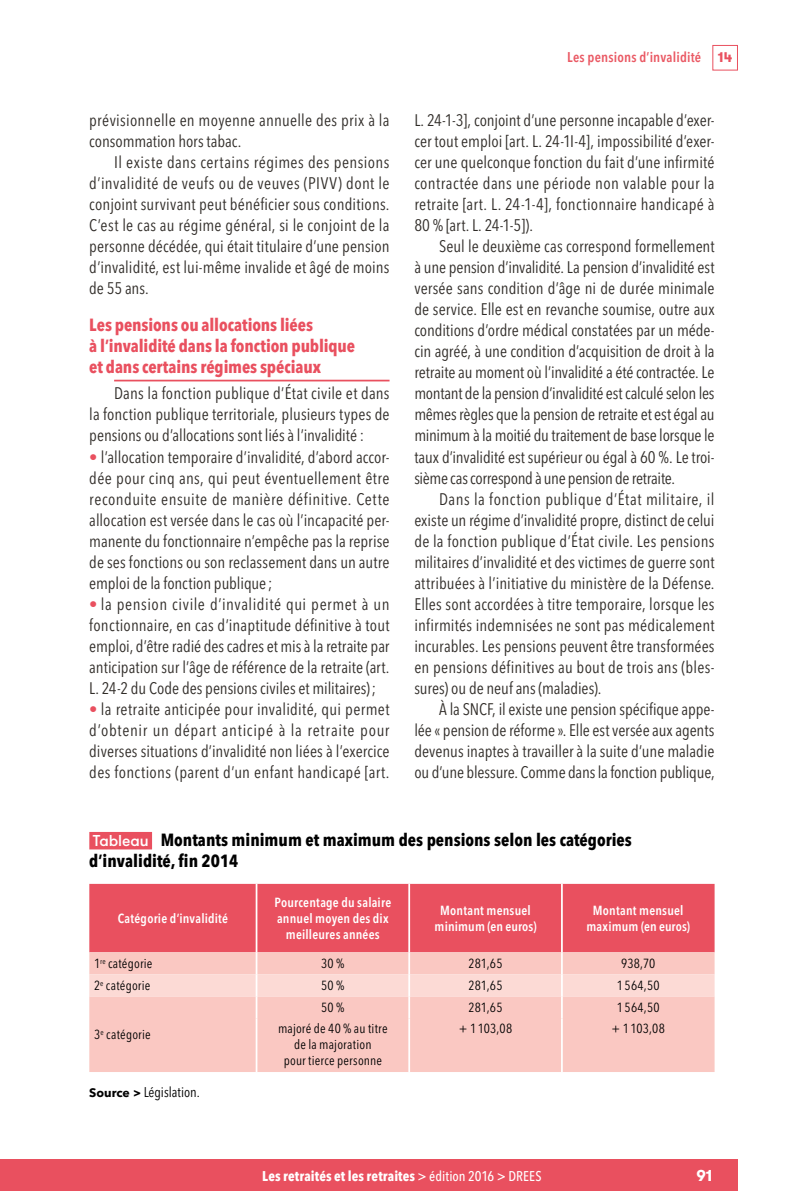
<style>
.page{position:relative;width:794px;height:1191px;background:#fff}
.page>*{position:absolute;margin:0;border:0;box-sizing:border-box;transform-origin:0 0}
.Titre2{font:700 condensed 17.5px/21px "Avenir Next LT Pro";letter-spacing:-.005em;color:#e9505f}
.HT_titre{font:700 condensed 17.5px/21px "Avenir Next LT Pro";color:#000}
.Texte{font:condensed 16.62px/21px "Avenir Next LT Pro";letter-spacing:.01em;color:#302c28;text-align:justify}
.t1{font:700 15.75px "GT Walsheim";color:#fff}
.t2{font:700 condensed 14px "Avenir Next LT Pro";letter-spacing:.01em;color:#fff}
.t3{font:600 condensed 14px "Avenir Next LT Pro";letter-spacing:.01em;color:#ea5964}
.HT_sources{font:condensed 14px "Avenir Next LT Pro";color:#000}
.TAB_tétière{font:600 condensed 13.12px/15.8px "Avenir Next LT Pro";letter-spacing:.015em;color:#fff;text-align:center}
.TAB_normal_centré{font:condensed 13.12px/15.8px "Avenir Next LT Pro";letter-spacing:.015em;color:#000;text-align:center}
.TAB_entrée_gauche{font:condensed 13.12px "Avenir Next LT Pro";letter-spacing:.015em;color:#000}
.s1{color:#e9505f}
.s2{font-family:"GT Walsheim Pro Trial";font-weight:700;font-stretch:normal;color:#e9505f}
.s3{font-family:"GT Walsheim";font-weight:500;font-stretch:normal;font-size:15.75px;color:#fff}
.s4{font-weight:700;font-stretch:normal;font-size:12.25px}
.s5{font-weight:500}
</style>
<div class="page">
<div style="left:712px;top:45px;width:26px;height:25px;border:1px solid #e9505f"></div>
<div style="left:0;top:1159px;width:738px;height:32px;background:#e9505f"></div>
<hr style="left:114px;top:380px;width:275px;height:1px;background:#e9505f">
<div style="left:89px;top:832px;width:63px;height:17px;background:#e9505f"></div>
<div style="left:89px;top:884px;width:625px;height:68px;background:#e9505f"></div>
<div style="left:89px;top:1018px;width:625px;height:54px;background:#fac8c2"></div>
<hr style="left:256px;top:884px;width:1px;height:68px;background:#fff">
<hr style="left:408px;top:884px;width:2px;height:68px;background:#fff">
<hr style="left:561px;top:884px;width:2px;height:68px;background:#fff">
<hr style="left:408px;top:1018px;width:2px;height:54px;background:#fff">
<hr style="left:561px;top:1018px;width:2px;height:54px;background:#fff">
<svg style="left:89px;top:952px;width:625px;height:66px;background:#facec9"></svg>
<hr style="left:256px;top:1018px;width:1px;height:54px;background:#fff">
<p class="Texte" style="left:89px;top:110px;width:302px">prévisionnelle en moyenne annuelle des prix à la consommation hors tabac.</p>
<p class="Texte" style="left:89px;top:152px;width:302px;text-align:left;text-indent:25px">Il existe dans certains régimes des pensions d’invalidité de veufs ou de veuves (PIVV) dont le conjoint survivant peut bénéficier sous conditions.<br>C’est le cas au régime général, si le conjoint de la personne décédée, qui était titulaire d’une pension d’invalidité, est lui-même invalide et âgé de moins de 55 ans.</p>
<p class="Titre2" style="left:89px;top:314px;width:267px">Les pensions ou allocations liées<br>à l’invalidité dans la fonction publique et dans certains régimes spéciaux</p>
<p class="Texte" style="left:89px;top:383px;width:302px;text-indent:25px">Dans la fonction publique d’État civile et dans la fonction publique territoriale, plusieurs types de pensions ou d’allocations sont liés à l’invalidité :</p>
<p class="Texte" style="left:89px;top:446px;width:302px"><span class="s1">•</span> l’allocation temporaire d’invalidité, d’abord accor&shy;dée pour cinq ans, qui peut éventuellement être reconduite ensuite de manière définitive. Cette allocation est versée dans le cas où l’incapacité per&shy;manente du fonctionnaire n’empêche pas la reprise de ses fonctions ou son reclassement dans un autre emploi de la fonction publique;</p>
<p class="Texte" style="left:89px;top:593px;width:302px;text-align:left"><span class="s1">•</span> la pension civile d’invalidité qui permet à un fonctionnaire, en cas d’inaptitude définitive à tout emploi, d’être radié des cadres et mis à la retraite par anticipation sur l’âge de référence de la retraite (art.<br>L. 24-2 du Code des pensions civiles et militaires);</p>
<p class="Texte" style="left:89px;top:698px;width:302px"><span class="s1">•</span> la retraite anticipée pour invalidité, qui permet d’obtenir un départ anticipé à la retraite pour diverses situations d’invalidité non liées à l’exercice des fonctions (parent d’un enfant handicapé [art.</p>
<p class="t3" style="left:567px;top:49px;width:167px">Les pensions d’invalidité <span class="s2">14</span></p>
<p class="Texte" style="left:414px;top:110px;width:302px">L. 24-1-3], conjoint d’une personne incapable d’exer&shy;cer tout emploi [art. L. 24-1I-4], impossibilité d’exer&shy;cer une quelconque fonction du fait d’une infirmité contractée dans une période non valable pour la retraite [art. L. 24-1-4], fonctionnaire handicapé à 80 % [art. L. 24-1-5]).</p>
<p class="Texte" style="left:414px;top:236px;width:302px;text-indent:25px">Seul le deuxième cas correspond formellement à une pension d’invalidité. La pension d’invalidité est versée sans condition d’âge ni de durée minimale de service. Elle est en revanche soumise, outre aux conditions d’ordre médical constatées par un méde&shy;cin agréé, à une condition d’acquisition de droit à la retraite au moment où l’invalidité a été contractée. Le montant de la pension d’invalidité est calculé selon les mêmes règles que la pension de retraite et est égal au minimum à la moitié du traitement de base lorsque le taux d’invalidité est supérieur ou égal à 60 %. Le troi&shy;sième cas correspond à une pension de retraite.</p>
<p class="Texte" style="left:414px;top:488px;width:302px;text-align:left;text-indent:25px">Dans la fonction publique d’État militaire, il existe un régime d’invalidité propre, distinct de celui de la fonction publique d’État civile. Les pensions militaires d’invalidité et des victimes de guerre sont attribuées à l’initiative du ministère de la Défense.<br>Elles sont accordées à titre temporaire, lorsque les infirmités indemnisées ne sont pas médicalement incurables. Les pensions peuvent être transformées en pensions définitives au bout de trois ans (bles&shy;sures) ou de neuf ans (maladies).</p>
<p class="Texte" style="left:414px;top:698px;width:302px;text-indent:25px">À la SNCF, il existe une pension spécifique appe&shy;lée « pension de réforme ». Elle est versée aux agents devenus inaptes à travailler à la suite d’une maladie ou d’une blessure. Comme dans la fonction publique,</p>
<p class="HT_titre" style="left:89px;top:829px;width:544px"><span class="s3">Tableau</span> Montants minimum et maximum des pensions selon les catégories d’invalidité, fin 2014</p>
<p class="TAB_tétière" style="left:118px;top:910px;width:112px">Catégorie d’invalidité</p>
<p class="TAB_tétière" style="left:274px;top:894px;width:118px">Pourcentage du salaire annuel moyen des dix meilleures années</p>
<p class="TAB_tétière" style="left:434px;top:902px;width:103px">Montant mensuel minimum (en euros)</p>
<p class="TAB_tétière" style="left:586px;top:902px;width:105px">Montant mensuel maximum (en euros)</p>
<p class="TAB_entrée_gauche" style="left:94px;top:955px;width:60px">1<sup>re</sup> catégorie</p>
<p class="TAB_normal_centré" style="left:321px;top:955px;width:25px">30 %</p>
<p class="TAB_normal_centré" style="left:468px;top:955px;width:35px">281,65</p>
<p class="TAB_normal_centré" style="left:621px;top:955px;width:36px">938,70</p>
<p class="TAB_entrée_gauche" style="left:94px;top:977px;width:58px">2<sup>e</sup> catégorie</p>
<p class="TAB_normal_centré" style="left:321px;top:977px;width:25px">50 %</p>
<p class="TAB_normal_centré" style="left:468px;top:977px;width:35px">281,65</p>
<p class="TAB_normal_centré" style="left:617px;top:977px;width:44px">1564,50</p>
<p class="TAB_entrée_gauche" style="left:94px;top:1026px;width:58px">3<sup>e</sup> catégorie</p>
<p class="TAB_normal_centré" style="left:321px;top:999px;width:25px">50 %</p>
<p class="TAB_normal_centré" style="left:468px;top:999px;width:35px">281,65</p>
<p class="TAB_normal_centré" style="left:617px;top:999px;width:44px">1564,50</p>
<p class="TAB_normal_centré" style="left:278px;top:1020px;width:111px">majoré de 40 % au titre de la majoration<br>pour tierce personne</p>
<p class="TAB_normal_centré" style="left:459px;top:1020px;width:55px">+ 1103,08</p>
<p class="TAB_normal_centré" style="left:611px;top:1020px;width:55px">+ 1103,08</p>
<p class="HT_sources" style="left:89px;top:1083px;width:110px"><span class="s4">Source &gt;</span> Législation.</p>
<p class="t2" style="left:262px;top:1167px;width:281px">Les retraités et les retraites <span class="s5">&gt; édition 2016 &gt; DREES</span></p>
<p class="t1" style="left:696px;top:1165px;width:17px">91</p>
</div>
